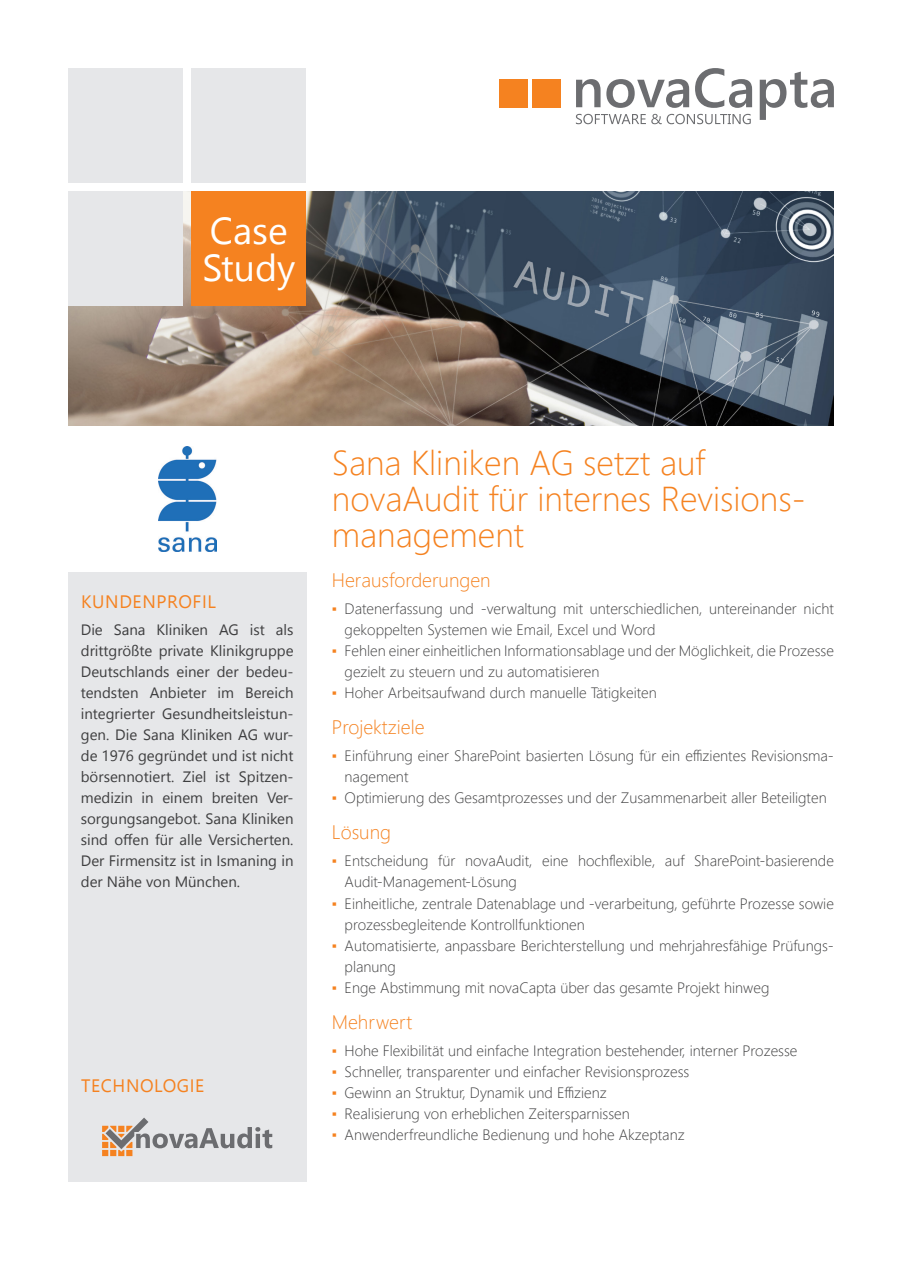
<style>
.page{position:relative;width:902px;height:1272px;background:#fff}
.page>*{position:absolute;margin:0;border:0;box-sizing:border-box;transform-origin:0 0}
.t1{font:37.5px/37.5px "Segoe UI";color:#fff}
.Header_23_pt{font:300 34.5px/36px "Segoe UI";color:#f58220}
.Subtitle_13_pt{font:300 19.5px "Segoe UI";color:#f58220}
.t2{font:18px "Segoe UI";letter-spacing:.035em;color:#f58220}
.t3{font:300 15px/21px "Segoe UI";color:#3e3e3f}
.t4{font:15px/21px "Segoe UI";color:#3e3e3f;text-align:justify}
.s1{color:#f58220}
</style>
<div class="page">
<div style="left:68px;top:572px;width:238px;height:609px;background:#e6e7e9"></div>
<img style="left:68px;top:191px;width:765px;height:234px">
<svg style="left:102px;top:1117px;width:170px;height:39px"></svg>
<div style="left:191px;top:191px;width:115px;height:115px;background:#f58220"></div>
<div style="left:68px;top:68px;width:115px;height:115px;background:#e6e7e9"></div>
<div style="left:191px;top:68px;width:115px;height:115px;background:#e6e7e9"></div>
<div style="left:68px;top:191px;width:115px;height:115px;background:#e6e7e9"></div>
<div style="left:499px;top:79px;width:28px;height:28px;background:#f58220"></div>
<div style="left:532px;top:79px;width:28px;height:28px;background:#f58220"></div>
<svg style="left:576px;top:68px;width:257px;height:56px"></svg>
<img style="left:158px;top:446px;width:58px;height:105px">
<h1 class="t1" style="left:202px;top:211px;width:94px">Case<br>Study</h1>
<p class="t2" style="left:81px;top:587px;width:136px">KUNDENPROFIL</p>
<p class="t4" style="left:81px;top:619px;width:214px">Die Sana Kliniken AG ist als drittgrößte private Klinikgruppe Deutschlands einer der bedeu&shy;tendsten Anbieter im Bereich integrierter Gesundheitsleistun&shy;gen. Die Sana Kliniken AG wur&shy;de 1976 gegründet und ist nicht börsennotiert. Ziel ist Spitzen&shy;medizin in einem breiten Ver&shy;sorgungsangebot. Sana Kliniken sind offen für alle Versicherten.<br>Der Firmensitz ist in Ismaning in der Nähe von München.</p>
<p class="t2" style="left:81px;top:1071px;width:125px">TECHNOLOGIE</p>
<p class="Header_23_pt" style="left:332px;top:443px;width:475px">Sana Kliniken AG setzt auf novaAudit für internes Revisions&shy;management</p>
<p class="Subtitle_13_pt" style="left:332px;top:564px;width:160px">Herausforderungen</p>
<p class="t3" style="left:344px;top:598px;width:490px;text-indent:-13px"><span class="s1">▪</span> Datenerfassung und -verwaltung mit unterschiedlichen, untereinander nicht gekoppelten Systemen wie Email, Excel und Word</p>
<p class="t3" style="left:344px;top:640px;width:490px;text-indent:-13px"><span class="s1">▪</span> Fehlen einer einheitlichen Informationsablage und der Möglichkeit, die Prozesse gezielt zu steuern und zu automatisieren</p>
<p class="t3" style="left:332px;top:682px;width:326px"><span class="s1">▪</span> Hoher Arbeitsaufwand durch manuelle Tätigkeiten</p>
<p class="Subtitle_13_pt" style="left:332px;top:711px;width:94px">Projektziele</p>
<p class="t3" style="left:344px;top:745px;width:490px;text-indent:-13px"><span class="s1">▪</span> Einführung einer SharePoint basierten Lösung für ein effizientes Revisionsma&shy;nagement</p>
<p class="t3" style="left:332px;top:787px;width:496px"><span class="s1">▪</span> Optimierung des Gesamtprozesses und der Zusammenarbeit aller Beteiligten</p>
<p class="Subtitle_13_pt" style="left:332px;top:816px;width:61px">Lösung</p>
<p class="t3" style="left:344px;top:850px;width:490px;text-indent:-13px"><span class="s1">▪</span> Entscheidung für novaAudit, eine hochflexible, auf SharePoint-basierende<br>Audit-Management-Lösung</p>
<p class="t3" style="left:344px;top:892px;width:490px;text-indent:-13px"><span class="s1">▪</span> Einheitliche, zentrale Datenablage und -verarbeitung, geführte Prozesse sowie prozessbegleitende Kontrollfunktionen</p>
<p class="t3" style="left:344px;top:934px;width:490px;text-indent:-13px"><span class="s1">▪</span> Automatisierte, anpassbare Berichterstellung und mehrjahresfähige Prüfungs&shy;planung</p>
<p class="t3" style="left:332px;top:976px;width:439px"><span class="s1">▪</span> Enge Abstimmung mit novaCapta über das gesamte Projekt hinweg</p>
<p class="Subtitle_13_pt" style="left:332px;top:1005px;width:82px">Mehrwert</p>
<p class="t3" style="left:332px;top:1039px;width:467px"><span class="s1">▪</span> Hohe Flexibilität und einfache Integration bestehender, interner Prozesse</p>
<p class="t3" style="left:332px;top:1060px;width:359px"><span class="s1">▪</span> Schneller, transparenter und einfacher Revisionsprozess</p>
<p class="t3" style="left:332px;top:1081px;width:276px"><span class="s1">▪</span> Gewinn an Struktur, Dynamik und Effizienz</p>
<p class="t3" style="left:332px;top:1102px;width:299px"><span class="s1">▪</span> Realisierung von erheblichen Zeitersparnissen</p>
<p class="t3" style="left:332px;top:1123px;width:354px"><span class="s1">▪</span> Anwenderfreundliche Bedienung und hohe Akzeptanz</p>
</div>
